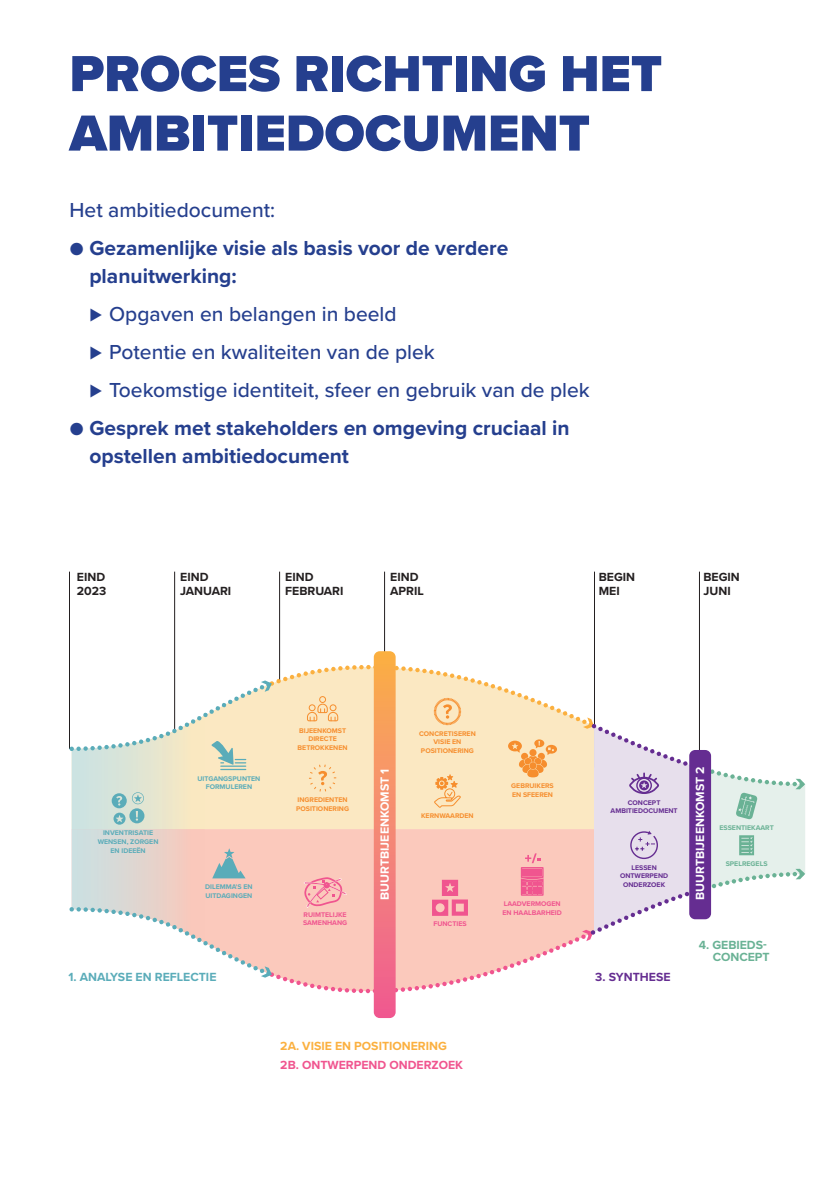
<style>
.page{position:relative;width:835px;height:1180px;background:#fff}
.page>*{position:absolute;margin:0;border:0;box-sizing:border-box;transform-origin:0 0}
.t1{font:900 52.5px/59.5px "Proxima Nova";color:#253f8e}
.t2{font:500 21px/37.9px "Proxima Nova";color:#253f8e}
.t3{font:700 21px/28px "Proxima Nova";color:#253f8e}
.t4{font:700 12.25px/14px "Proxima Nova";color:#231f20}
.t5{font:700 12.25px "Proxima Nova";color:#fff}
.t6{font:700 12.25px "Proxima Nova";color:#fbb03f}
.t7{font:700 12.25px "Proxima Nova";color:#f0558f}
.t8{font:700 12.25px "Proxima Nova";color:#5aacb9}
.t9{font:700 12.25px/12.2px "Proxima Nova";color:#6ab295;text-align:right}
.t10{font:700 12.25px "Proxima Nova";color:#652d91}
.t11{font:700 7px/8.8px "Proxima Nova";color:#f68e2e;text-align:center}
.t12{font:700 7px/8.8px "Proxima Nova";color:#5aacb9;text-align:center}
.t13{font:700 7px/8.8px "Proxima Nova";color:#f0558f}
.t14{font:700 7px/8.8px "Proxima Nova";color:#652d91;text-align:center}
.t15{font:700 7px "Proxima Nova";color:#6ab295}
.s1{font-weight:500}
</style>
<div class="page">
<hr style="left:69px;top:571px;width:1px;height:178px;background:#231f20">
<hr style="left:174px;top:571px;width:1px;height:196px;background:#231f20">
<hr style="left:279px;top:571px;width:1px;height:196px;background:#231f20">
<hr style="left:384px;top:571px;width:1px;height:196px;background:#231f20">
<hr style="left:594px;top:571px;width:1px;height:196px;background:#231f20">
<hr style="left:699px;top:571px;width:1px;height:196px;background:#231f20">
<svg style="left:69px;top:651px;width:736px;height:367px"></svg>
<div style="left:689px;top:750px;width:22px;height:169px;background:#652d91;border-radius:6px"></div>
<h1 class="t1" style="left:69px;top:43px;width:594px">PROCES RICHTING HET<br>AMBITIEDOCUMENT</h1>
<p class="t2" style="left:69px;top:190px;width:207px">Het ambitiedocument:</p>
<p class="t3" style="left:89px;top:233px;width:420px;text-indent:-20px"><span class="s1">●</span> Gezamenlijke visie als basis voor de verdere planuitwerking:</p>
<p class="t2" style="left:89px;top:294px;width:502px">⊲ Opgaven en belangen in beeld<br>⊲ Potentie en kwaliteiten van de plek<br>⊲ Toekomstige identiteit, sfeer en gebruik van de plek</p>
<p class="t3" style="left:89px;top:413px;width:481px;text-indent:-20px"><span class="s1">●</span> Gesprek met stakeholders en omgeving cruciaal in opstellen ambitiedocument</p>
<p class="t4" style="left:77px;top:570px;width:31px">EIND<br>2023</p>
<p class="t4" style="left:180px;top:570px;width:52px">EIND<br>JANUARI</p>
<p class="t4" style="left:285px;top:570px;width:60px">EIND<br>FEBRUARI</p>
<p class="t4" style="left:390px;top:570px;width:35px">EIND<br>APRIL</p>
<p class="t4" style="left:598px;top:570px;width:38px">BEGIN<br>MEI</p>
<p class="t4" style="left:703px;top:570px;width:38px">BEGIN<br>JUNI</p>
<p class="t12" style="left:98px;top:828px;width:62px">INVENTRISATIE<br>WENSEN, ZORGEN<br>EN IDEEËN</p>
<p class="t12" style="left:197px;top:774px;width:64px">UITGANGSPUNTEN<br>FORMULEREN</p>
<p class="t12" style="left:205px;top:882px;width:49px;text-align:left">DILEMMA'S EN<br>UITDAGINGEN</p>
<p class="t8" style="left:68px;top:967px;width:149px">1. ANALYSE EN REFLECTIE</p>
<p class="t11" style="left:297px;top:725px;width:51px">BIJEENKOMST<br>DIRECTE<br>BETROKKENEN</p>
<p class="t11" style="left:296px;top:795px;width:54px;text-align:left">INGREDIENTEN<br>POSITIONERING</p>
<p class="t13" style="left:303px;top:910px;width:46px">RUIMTELIJKE<br>SAMENHANG</p>
<p class="t11" style="left:419px;top:729px;width:58px">CONCRETISEREN<br>VISIE EN<br>POSITIONERING</p>
<p class="t5" style="left:375px;top:900px;width:133px;rotate:-90deg">BUURTBIJEENKOMST 1</p>
<p class="t5" style="left:691px;top:900px;width:135px;rotate:-90deg">BUURTBIJEENKOMST 2</p>
<p class="t11" style="left:511px;top:781px;width:44px;text-align:left">GEBRUIKERS<br>EN SFEEREN</p>
<p class="t14" style="left:610px;top:797px;width:68px">CONCEPT<br>AMBITIEDOCUMENT</p>
<p class="t11" style="left:421px;top:811px;width:54px">KERNWAARDEN</p>
<p class="t14" style="left:620px;top:862px;width:50px">LESSEN<br>ONTWERPEND<br>ONDERZOEK</p>
<p class="t13" style="left:433px;top:919px;width:35px">FUNCTIES</p>
<p class="t13" style="left:502px;top:899px;width:61px">LAADVERMOGEN<br>EN HAALBARHEID</p>
<p class="t15" style="left:719px;top:822px;width:56px">ESSENTIEKAART</p>
<p class="t15" style="left:725px;top:858px;width:43px">SPELREGELS</p>
<p class="t10" style="left:595px;top:967px;width:77px">3. SYNTHESE</p>
<p class="t9" style="left:698px;top:938px;width:72px">4. GEBIEDS-<br>CONCEPT</p>
<p class="t6" style="left:280px;top:1036px;width:168px">2A. VISIE EN POSITIONERING</p>
<p class="t7" style="left:280px;top:1055px;width:184px">2B. ONTWERPEND ONDERZOEK</p>
</div>
